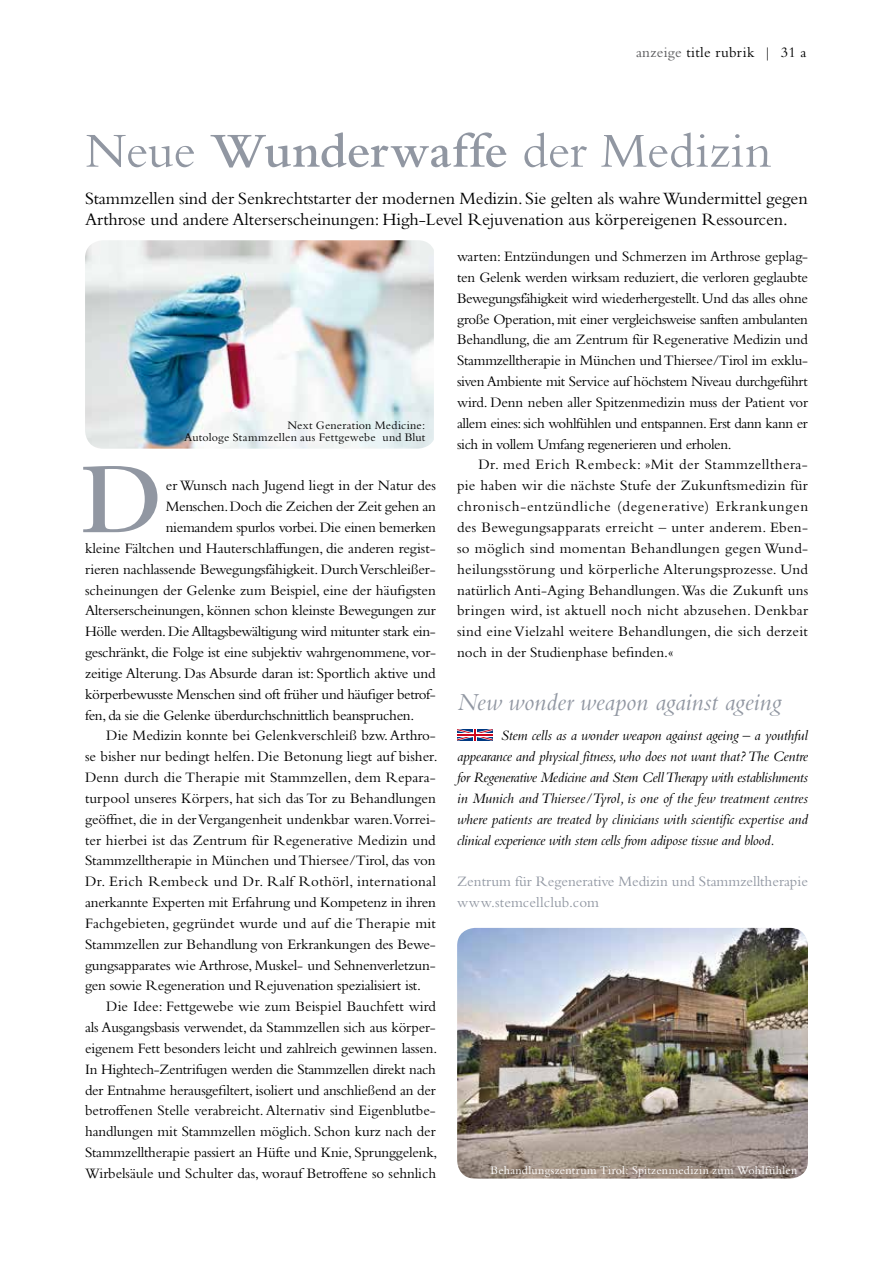
<style>
.page{position:relative;width:893px;height:1263px;background:#fff}
.page>*{position:absolute;margin:0;border:0;box-sizing:border-box;transform-origin:0 0}
.t1{font:600 105px "Bembo";color:#9197a2}
.t2{font:51px "Bembo";letter-spacing:-.005em;color:#9197a2}
.t3{font:italic 25.5px "Bembo";color:#9197a2}
.t4{font:18px/21px "Bembo";letter-spacing:-.005em;color:#000}
.t5{font:15px/20.9px "Bembo";letter-spacing:-.01em;color:#000;text-align:justify}
.t6{font:italic 15px/20.9px "Bembo";letter-spacing:-.02em;color:#000;text-align:justify}
.t7{font:15px "Bembo";letter-spacing:.01em;color:#000}
.t8{font:15px/20.9px "Bembo";color:#9197a2}
.t9{font:15px "Bembo";letter-spacing:.02em;color:#000}
.t10{font:12px/12.9px "Bembo";letter-spacing:.015em;color:#000;text-align:right}
.t11{font:12px "Bembo";letter-spacing:.025em;color:#fff}
.s1{color:#58585a}
.s2{font-weight:600}
</style>
<div class="page">
<svg style="left:457px;top:729px;width:35px;height:11px"></svg>
<img style="left:457px;top:928px;width:351px;height:250px">
<img style="left:85px;top:240px;width:349px;height:209px">
<p class="t9" style="left:636px;top:44px;width:172px"><span class="s1">anzeige</span> title rubrik | 31 a</p>
<h2 class="t2" style="left:85px;top:121px;width:688px">Neue <span class="s2">Wunderwaffe</span> der Medizin</h2>
<p class="t4" style="left:85px;top:187px;width:724px">Stammzellen sind der Senkrechtstarter der modernen Medizin. Sie gelten als wahre Wundermittel gegen<br>Arthrose und andere Alterserscheinungen: High-Level Rejuvenation aus körpereigenen Ressourcen.</p>
<p class="t10" style="left:184px;top:418px;width:243px">Next Generation Medicine:<br>Autologe Stammzellen aus Fettgewebe und Blut</p>
<h1 class="t1" style="left:81px;top:441px;width:84px">D</h1>
<p class="t5" style="left:166px;top:475px;width:272px">er Wunsch nach Jugend liegt in der Natur des</p>
<p class="t5" style="left:166px;top:496px;width:271px">Menschen. Doch die Zeichen der Zeit gehen an</p>
<p class="t5" style="left:166px;top:517px;width:272px">niemandem spurlos vorbei. Die einen bemerken</p>
<p class="t5" style="left:85px;top:537px;width:352px">kleine Fältchen und Hauterschlaffungen, die anderen regist-</p>
<p class="t5" style="left:85px;top:558px;width:352px">rieren nachlassende Bewegungsfähigkeit. Durch Verschleißer-</p>
<p class="t5" style="left:85px;top:579px;width:352px">scheinungen der Gelenke zum Beispiel, eine der häufigsten</p>
<p class="t5" style="left:85px;top:600px;width:352px">Alterserscheinungen, können schon kleinste Bewegungen zur</p>
<p class="t5" style="left:85px;top:621px;width:352px">Hölle werden. Die Alltagsbewältigung wird mitunter stark ein-</p>
<p class="t5" style="left:85px;top:642px;width:353px">geschränkt, die Folge ist eine subjektiv wahrgenommene, vor-</p>
<p class="t5" style="left:85px;top:662px;width:352px">zeitige Alterung. Das Absurde daran ist: Sportlich aktive und</p>
<p class="t5" style="left:85px;top:683px;width:352px">körperbewusste Menschen sind oft früher und häufiger betrof-</p>
<p class="t5" style="left:85px;top:704px;width:331px">fen, da sie die Gelenke überdurchschnittlich beanspruchen.</p>
<p class="t5" style="left:106px;top:725px;width:331px">Die Medizin konnte bei Gelenkverschleiß bzw. Arthro-</p>
<p class="t5" style="left:85px;top:746px;width:354px">se bisher nur bedingt helfen. Die Betonung liegt auf bisher.</p>
<p class="t7" style="left:85px;top:769px;width:352px">Denn durch die Therapie mit Stammzellen, dem Repara-</p>
<p class="t5" style="left:85px;top:787px;width:352px">turpool unseres Körpers, hat sich das Tor zu Behandlungen</p>
<p class="t5" style="left:85px;top:808px;width:352px">geöffnet, die in der Vergangenheit undenkbar waren.Vorrei-</p>
<p class="t5" style="left:85px;top:829px;width:352px">ter hierbei ist das Zentrum für Regenerative Medizin und</p>
<p class="t5" style="left:85px;top:850px;width:352px">Stammzelltherapie in München und Thiersee/Tirol, das von</p>
<p class="t9" style="left:85px;top:873px;width:353px">Dr. Erich Rembeck und Dr. Ralf Rothörl, international</p>
<p class="t5" style="left:85px;top:892px;width:352px">anerkannte Experten mit Erfahrung und Kompetenz in ihren</p>
<p class="t7" style="left:85px;top:914px;width:352px">Fachgebieten, gegründet wurde und auf die Therapie mit</p>
<p class="t5" style="left:85px;top:933px;width:352px">Stammzellen zur Behandlung von Erkrankungen des Bewe-</p>
<p class="t5" style="left:85px;top:954px;width:352px">gungsapparates wie Arthrose, Muskel- und Sehnenverletzun-</p>
<p class="t5" style="left:85px;top:975px;width:337px">gen sowie Regeneration und Rejuvenation spezialisiert ist.</p>
<p class="t5" style="left:106px;top:996px;width:331px">Die Idee: Fettgewebe wie zum Beispiel Bauchfett wird</p>
<p class="t5" style="left:85px;top:1017px;width:352px">als Ausgangsbasis verwendet, da Stammzellen sich aus körper-</p>
<p class="t5" style="left:85px;top:1037px;width:354px">eigenem Fett besonders leicht und zahlreich gewinnen lassen.</p>
<p class="t5" style="left:85px;top:1058px;width:352px">In Hightech-Zentrifugen werden die Stammzellen direkt nach</p>
<p class="t5" style="left:85px;top:1079px;width:352px">der Entnahme herausgefiltert, isoliert und anschließend an der</p>
<p class="t5" style="left:85px;top:1100px;width:352px">betroffenen Stelle verabreicht. Alternativ sind Eigenblutbe-</p>
<p class="t5" style="left:85px;top:1121px;width:352px">handlungen mit Stammzellen möglich. Schon kurz nach der</p>
<p class="t5" style="left:85px;top:1142px;width:354px">Stammzelltherapie passiert an Hüfte und Knie, Sprunggelenk,</p>
<p class="t5" style="left:85px;top:1162px;width:353px">Wirbelsäule und Schulter das, worauf Betroffene so sehnlich</p>
<p class="t5" style="left:457px;top:246px;width:352px">warten: Entzündungen und Schmerzen im Arthrose geplag&shy;ten Gelenk werden wirksam reduziert, die verloren geglaubte Bewegungsfähigkeit wird wiederhergestellt. Und das alles ohne große Operation, mit einer vergleichsweise sanften ambulanten Behandlung, die am Zentrum für Regenerative Medizin und Stammzelltherapie in München und Thiersee/Tirol im exklu&shy;siven Ambiente mit Service auf höchstem Niveau durchgeführt wird. Denn neben aller Spitzenmedizin muss der Patient vor allem eines: sich wohlfühlen und entspannen. Erst dann kann er sich in vollem Umfang regenerieren und erholen.</p>
<p class="t5" style="left:457px;top:454px;width:353px;text-indent:21px">Dr. med Erich Rembeck: »Mit der Stammzellthera&shy;pie haben wir die nächste Stufe der Zukunftsmedizin für chronisch-entzündliche (degenerative) Erkrankungen des Bewegungsapparats erreicht – unter anderem. Eben&shy;so möglich sind momentan Behandlungen gegen Wund&shy;heilungsstörung und körperliche Alterungsprozesse. Und natürlich Anti-Aging Behandlungen. Was die Zukunft uns bringen wird, ist aktuell noch nicht abzusehen. Denkbar sind eine Vielzahl weitere Behandlungen, die sich derzeit noch in der Studienphase befinden.«</p>
<h3 class="t3" style="left:457px;top:687px;width:326px">New wonder weapon against ageing</h3>
<p class="t6" style="left:457px;top:725px;width:352px;text-indent:44px">Stem cells as a wonder weapon against ageing – a youthful appearance and physical fitness, who does not want that? The Centre for Regenerative Medicine and Stem Cell Therapy with establishments in Munich and Thiersee/Tyrol, is one of the few treatment centres where patients are treated by clinicians with scientific expertise and clinical experience with stem cells from adipose tissue and blood.</p>
<p class="t8" style="left:457px;top:871px;width:352px">Zentrum für Regenerative Medizin und Stammzelltherapie www.stemcellclub.com</p>
<p class="t11" style="left:490px;top:1163px;width:308px">Behandlungszentrum Tirol: Spitzenmedizin zum Wohlfühlen</p>
</div>
